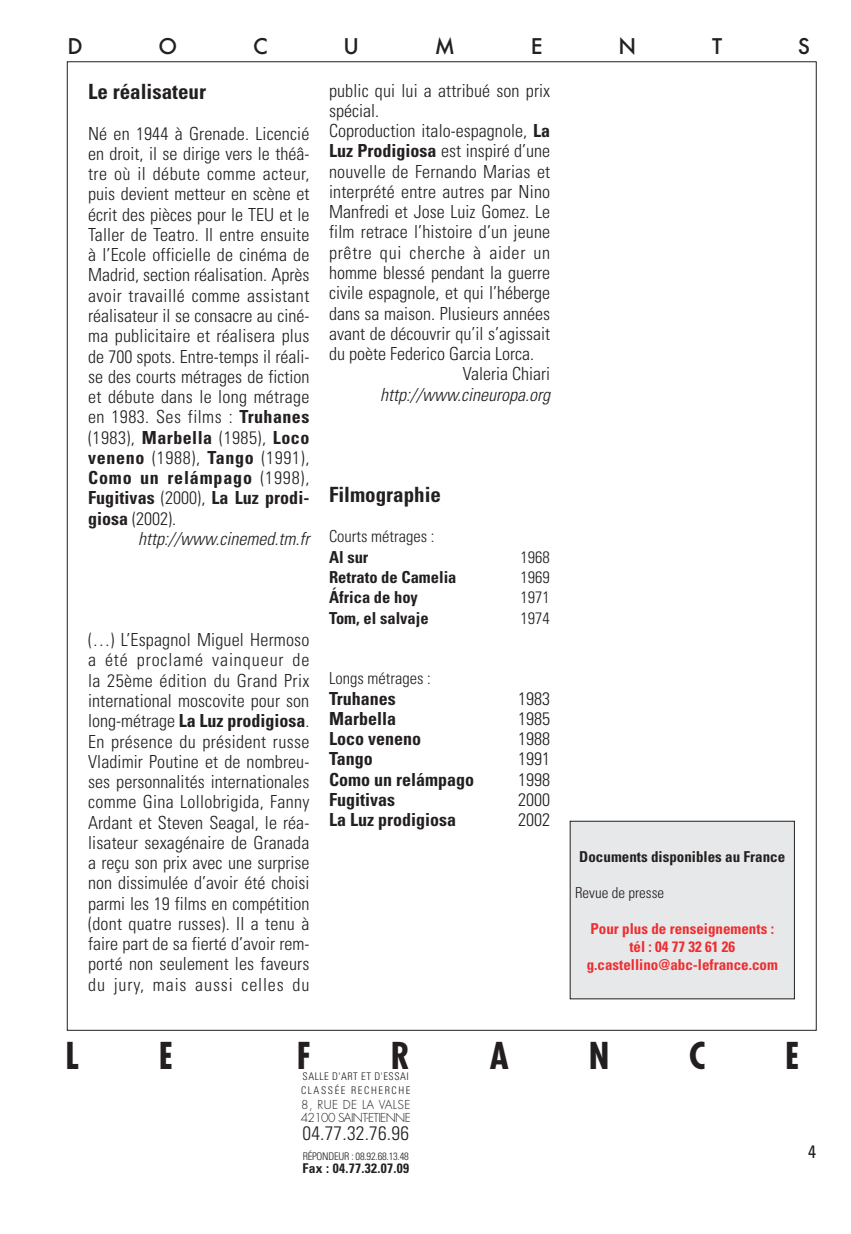
<style>
.page{position:relative;width:851px;height:1234px;background:#fff}
.page>*{position:absolute;margin:0;border:0;box-sizing:border-box;transform-origin:0 0}
.t1{font:700 condensed 36px "Futura";color:#231f20}
.t2{font:700 condensed 21px "Univers";color:#231f20}
.t3{font:500 21px "Futura";color:#231f20}
.t4{font:300 condensed 19.5px "Univers";letter-spacing:.01em;color:#231f20}
.t5{font:300 condensed 18px/20.2px "Univers";color:#231f20;text-align:justify}
.t6{font:700 condensed 18px "Univers";color:#231f20}
.t7{font:italic 300 condensed 18px "Univers";color:#231f20}
.t8{font:300 condensed 18px "Univers";letter-spacing:.045em;color:#231f20}
.t9{font:condensed 18px "Univers";color:#231f20}
.t10{font:300 condensed 16.5px "Univers";color:#231f20}
.t11{font:700 condensed 16.5px "Univers";color:#231f20}
.t12{font:700 condensed 15px/18px "Univers";color:#ee2e31;text-align:center}
.t13{font:700 condensed 15px "Univers";color:#231f20}
.t14{font:300 condensed 15px "Univers";color:#231f20}
.t15{font:700 condensed 13.5px "Univers";letter-spacing:.025em;color:#231f20}
.t16{font:300 12px/13.5px "Futura";letter-spacing:-.05em;color:#231f20}
.t17{font:300 condensed 10.5px/13.5px "Univers";letter-spacing:.15em;color:#231f20}
.t18{font:300 condensed 10.5px "Univers";letter-spacing:-.02em;color:#231f20}
.s1{font-weight:700}
</style>
<div class="page">
<div style="left:570px;top:821px;width:224px;height:177px;background:#e7e8e9"></div>
<p class="t3" style="left:67px;top:37px;width:17px">D</p>
<p class="t3" style="left:158px;top:37px;width:20px">O</p>
<p class="t3" style="left:253px;top:37px;width:16px">C</p>
<p class="t3" style="left:343px;top:37px;width:17px">U</p>
<p class="t3" style="left:435px;top:37px;width:22px">M</p>
<p class="t3" style="left:531px;top:37px;width:13px">E</p>
<p class="t3" style="left:618px;top:37px;width:19px">N</p>
<p class="t3" style="left:712px;top:37px;width:12px">T</p>
<p class="t3" style="left:797px;top:37px;width:14px">S</p>
<p class="t2" style="left:88px;top:84px;width:119px">Le réalisateur</p>
<p class="t5" style="left:88px;top:125px;width:223px">Né en 1944 à Grenade. Licencié en droit, il se dirige vers le théâ&shy;tre où il débute comme acteur, puis devient metteur en scène et écrit des pièces pour le TEU et le Taller de Teatro. Il entre ensuite à l’Ecole officielle de cinéma de Madrid, section réalisation. Après avoir travaillé comme assistant réalisateur il se consacre au ciné&shy;ma publicitaire et réalisera plus de 700 spots. Entre-temps il réali&shy;se des courts métrages de fiction et débute dans le long métrage en 1983. Ses films : <span class="s1">Truhanes </span>(1983), <span class="s1">Marbella</span> (1985), <span class="s1">Loco veneno</span> (1988), <span class="s1">Tango</span> (1991), <span class="s1">Como un relámpago</span> (1998), <span class="s1">Fugitivas</span> (2000), <span class="s1">La Luz prodi&shy;giosa</span> (2002).</p>
<p class="t7" style="left:138px;top:531px;width:173px">http://www.cinemed.tm.fr</p>
<p class="t5" style="left:88px;top:631px;width:223px">(…) L’Espagnol Miguel Hermoso a été proclamé vainqueur de la 25ème édition du Grand Prix international moscovite pour son long-métrage <span class="s1">La Luz prodigiosa</span>.<br>En présence du président russe Vladimir Poutine et de nombreu&shy;ses personnalités internationales comme Gina Lollobrigida, Fanny Ardant et Steven Seagal, le réa&shy;lisateur sexagénaire de Granada a reçu son prix avec une surprise non dissimulée d’avoir été choisi parmi les 19 films en compétition (dont quatre russes). Il a tenu à faire part de sa fierté d’avoir rem&shy;porté non seulement les faveurs du jury, mais aussi celles du</p>
<p class="t5" style="left:329px;top:82px;width:223px">public qui lui a attribué son prix</p>
<p class="t5" style="left:329px;top:102px;width:51px">spécial.</p>
<p class="t5" style="left:329px;top:122px;width:223px">Coproduction italo-espagnole, <span class="s1">La</span></p>
<p class="t5" style="left:329px;top:143px;width:223px"><span class="s1">Luz Prodigiosa</span> est inspiré d’une</p>
<p class="t5" style="left:329px;top:163px;width:223px">nouvelle de Fernando Marias et</p>
<p class="t5" style="left:329px;top:183px;width:223px">interprété entre autres par Nino</p>
<p class="t5" style="left:329px;top:203px;width:223px">Manfredi et Jose Luiz Gomez. Le</p>
<p class="t5" style="left:329px;top:224px;width:223px">film retrace l’histoire d’un jeune</p>
<p class="t8" style="left:329px;top:246px;width:223px">prêtre qui cherche à aider un</p>
<p class="t5" style="left:329px;top:264px;width:223px">homme blessé pendant la guerre</p>
<p class="t5" style="left:329px;top:284px;width:223px">civile espagnole, et qui l’héberge</p>
<p class="t5" style="left:329px;top:305px;width:223px">dans sa maison. Plusieurs années</p>
<p class="t5" style="left:329px;top:325px;width:223px">avant de découvrir qu’il s’agissait</p>
<p class="t5" style="left:329px;top:345px;width:206px">du poète Federico Garcia Lorca.</p>
<p class="t5" style="left:463px;top:365px;width:89px">Valeria Chiari</p>
<p class="t7" style="left:380px;top:387px;width:172px">http://www.cineuropa.org</p>
<p class="t2" style="left:329px;top:486px;width:113px">Filmographie</p>
<p class="t10" style="left:329px;top:530px;width:107px">Courts métrages :</p>
<p class="t11" style="left:329px;top:550px;width:41px">Al sur</p>
<p class="t10" style="left:520px;top:550px;width:31px">1968</p>
<p class="t11" style="left:329px;top:571px;width:129px">Retrato de Camelia</p>
<p class="t10" style="left:520px;top:571px;width:31px">1969</p>
<p class="t11" style="left:329px;top:591px;width:90px">África de hoy</p>
<p class="t10" style="left:520px;top:591px;width:31px">1971</p>
<p class="t11" style="left:329px;top:611px;width:101px">Tom, el salvaje</p>
<p class="t10" style="left:520px;top:611px;width:31px">1974</p>
<p class="t10" style="left:329px;top:672px;width:103px">Longs métrages :</p>
<p class="t6" style="left:329px;top:691px;width:68px">Truhanes</p>
<p class="t5" style="left:518px;top:689px;width:33px">1983</p>
<p class="t6" style="left:329px;top:711px;width:68px">Marbella</p>
<p class="t5" style="left:518px;top:710px;width:33px">1985</p>
<p class="t6" style="left:329px;top:732px;width:93px">Loco veneno</p>
<p class="t5" style="left:518px;top:730px;width:33px">1988</p>
<p class="t6" style="left:329px;top:752px;width:45px">Tango</p>
<p class="t5" style="left:518px;top:750px;width:33px">1991</p>
<p class="t6" style="left:329px;top:772px;width:146px">Como un relámpago</p>
<p class="t5" style="left:518px;top:770px;width:33px">1998</p>
<p class="t6" style="left:329px;top:792px;width:67px">Fugitivas</p>
<p class="t5" style="left:518px;top:791px;width:33px">2000</p>
<p class="t6" style="left:329px;top:813px;width:128px">La Luz prodigiosa</p>
<p class="t5" style="left:518px;top:811px;width:33px">2002</p>
<p class="t13" style="left:579px;top:851px;width:207px">Documents disponibles au France</p>
<p class="t14" style="left:575px;top:887px;width:91px">Revue de presse</p>
<p class="t12" style="left:586px;top:921px;width:193px">Pour plus de renseignements : tél : 04 77 32 61 26 g.castellino@abc-lefrance.com</p>
<h1 class="t1" style="left:65px;top:1039px;width:15px">L</h1>
<h1 class="t1" style="left:159px;top:1039px;width:16px">E</h1>
<h1 class="t1" style="left:297px;top:1039px;width:16px">F</h1>
<h1 class="t1" style="left:391px;top:1039px;width:21px">R</h1>
<h1 class="t1" style="left:490px;top:1039px;width:21px">A</h1>
<h1 class="t1" style="left:588px;top:1039px;width:22px">N</h1>
<h1 class="t1" style="left:689px;top:1039px;width:18px">C</h1>
<h1 class="t1" style="left:785px;top:1039px;width:16px">E</h1>
<p class="t17" style="left:301px;top:1070px;width:111px">SALLE D'ART ET D'ESSAI<br>CLASSÉE RECHERCHE</p>
<p class="t16" style="left:300px;top:1098px;width:112px">8, RUE DE LA VALSE<br>42100 SAINT-ETIENNE</p>
<p class="t4" style="left:302px;top:1125px;width:108px">04.77.32.76.96</p>
<p class="t18" style="left:302px;top:1151px;width:108px">RÉPONDEUR : 08.92.68.13.48</p>
<p class="t15" style="left:302px;top:1162px;width:108px">Fax : 04.77.32.07.09</p>
<p class="t9" style="left:808px;top:1144px;width:9px">4</p>
</div>
